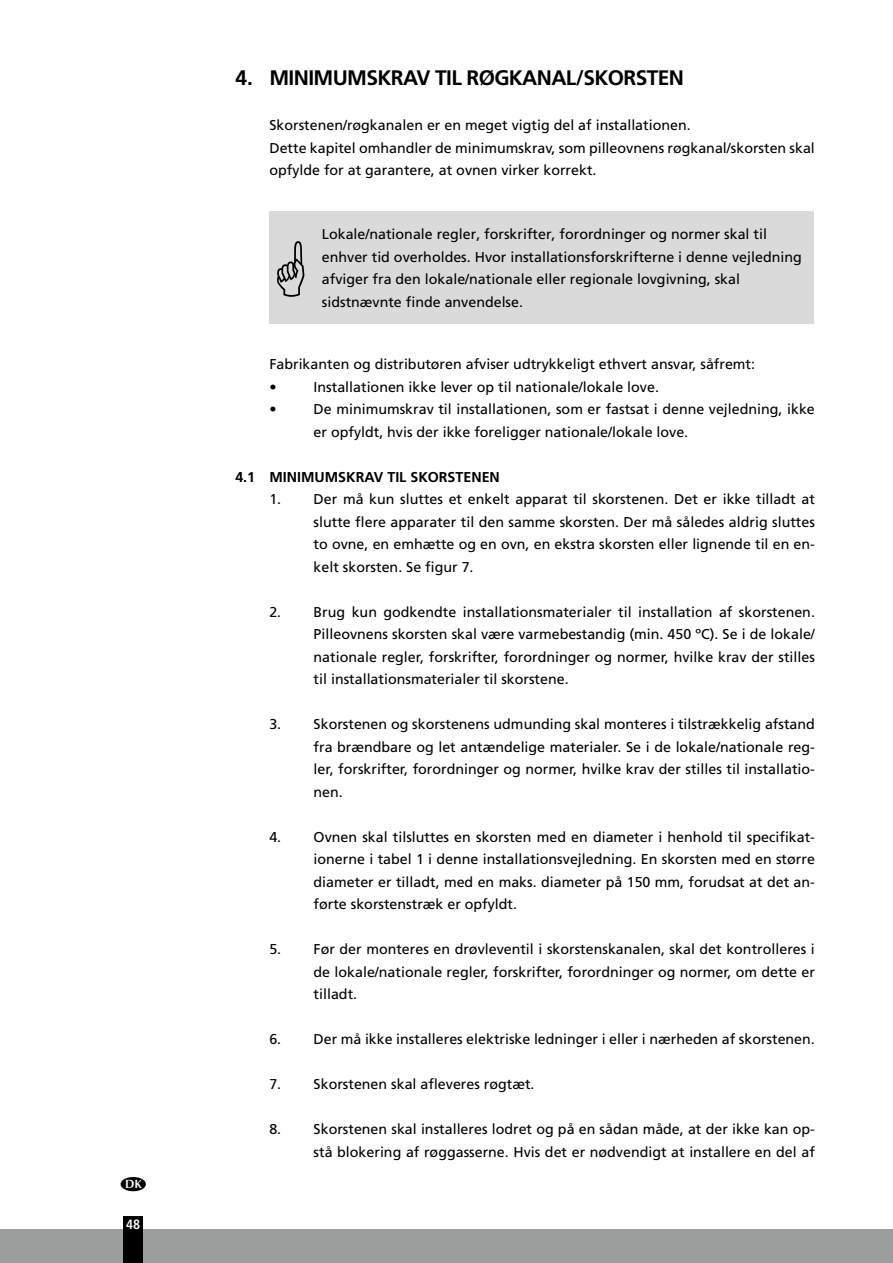
<style>
.page{position:relative;width:893px;height:1263px;background:#fff}
.page>*{position:absolute;margin:0;border:0;box-sizing:border-box;transform-origin:0 0}
.t1{font:700 21px "Frutiger LT Std";letter-spacing:-.03em;color:#000}
.t2{font:14.25px/22.5px "Frutiger LT Std";color:#000;text-align:justify}
.t3{font:700 14.25px "Frutiger LT Std";color:#000}
.t4{font:700 condensed 13.5px "Frutiger LT Std";color:#fff}
</style>
<div class="page">
<div style="left:0;top:1229px;width:893px;height:34px;background:#9c9d9d"></div>
<div style="left:123px;top:1216px;width:20px;height:47px;background:#000"></div>
<div style="left:269px;top:211px;width:51px;height:113px;background:#dadada"></div>
<div style="left:320px;top:211px;width:494px;height:113px;background:#dadada"></div>
<p class="t4" style="left:126px;top:1216px;width:16px">48</p>
<h1 class="t1" style="left:235px;top:66px;width:450px">4. MINIMUMSKRAV TIL RØGKANAL/SKORSTEN</h1>
<p class="t2" style="left:269px;top:114px;width:547px;text-align:left">Skorstenen/røgkanalen er en meget vigtig del af installationen.<br>Dette kapitel omhandler de minimumskrav, som pilleovnens røgkanal/skorsten skal opfylde for at garantere, at ovnen virker korrekt.</p>
<p class="t2" style="left:322px;top:223px;width:481px;text-align:left">Lokale/nationale regler, forskrifter, forordninger og normer skal til enhver tid overholdes. Hvor installationsforskrifterne i denne vejledning afviger fra den lokale/nationale eller regionale lovgivning, skal sidstnævnte finde anvendelse.</p>
<p class="t2" style="left:269px;top:353px;width:487px">Fabrikanten og distributøren afviser udtrykkeligt ethvert ansvar, såfremt: •</p>
<p class="t2" style="left:314px;top:375px;width:347px">Installationen ikke lever op til nationale/lokale love.</p>
<p class="t2" style="left:269px;top:398px;width:9px">•</p>
<p class="t2" style="left:314px;top:398px;width:503px">De minimumskrav til installationen, som er fastsat i denne vejledning, ikke er opfyldt, hvis der ikke foreligger nationale/lokale love.</p>
<p class="t3" style="left:235px;top:468px;width:266px">4.1 MINIMUMSKRAV TIL SKORSTENEN</p>
<p class="t2" style="left:314px;top:488px;width:503px;text-indent:-44px">1. Der må kun sluttes et enkelt apparat til skorstenen. Det er ikke tilladt at slutte flere apparater til den samme skorsten. Der må således aldrig sluttes to ovne, en emhætte og en ovn, en ekstra skorsten eller lignende til en en&shy;kelt skorsten. Se figur 7.</p>
<p class="t2" style="left:314px;top:600px;width:503px;text-indent:-44px">2. Brug kun godkendte installationsmaterialer til installation af skorstenen.<br>Pilleovnens skorsten skal være varmebestandig (min. 450 ºC). Se i de lokale/ nationale regler, forskrifter, forordninger og normer, hvilke krav der stilles til installationsmaterialer til skorstene.</p>
<p class="t2" style="left:314px;top:713px;width:503px;text-indent:-44px">3. Skorstenen og skorstenens udmunding skal monteres i tilstrækkelig afstand fra brændbare og let antændelige materialer. Se i de lokale/nationale reg&shy;ler, forskrifter, forordninger og normer, hvilke krav der stilles til installatio&shy;nen.</p>
<p class="t2" style="left:314px;top:825px;width:503px;text-indent:-44px">4. Ovnen skal tilsluttes en skorsten med en diameter i henhold til specifikat&shy;ionerne i tabel 1 i denne installationsvejledning. En skorsten med en større diameter er tilladt, med en maks. diameter på 150 mm, forudsat at det an&shy;førte skorstenstræk er opfyldt.</p>
<p class="t2" style="left:314px;top:938px;width:503px;text-indent:-44px">5. Før der monteres en drøvleventil i skorstenskanalen, skal det kontrolleres i de lokale/nationale regler, forskrifter, forordninger og normer, om dette er tilladt.</p>
<p class="t2" style="left:269px;top:1028px;width:547px">6. Der må ikke installeres elektriske ledninger i eller i nærheden af skorstenen.</p>
<p class="t2" style="left:269px;top:1073px;width:267px">7. Skorstenen skal afleveres røgtæt.</p>
<p class="t2" style="left:269px;top:1118px;width:547px;text-align:right">8. Skorstenen skal installeres lodret og på en sådan måde, at der ikke kan op&shy;stå blokering af røggasserne. Hvis det er nødvendigt at installere en del af</p>
</div>
